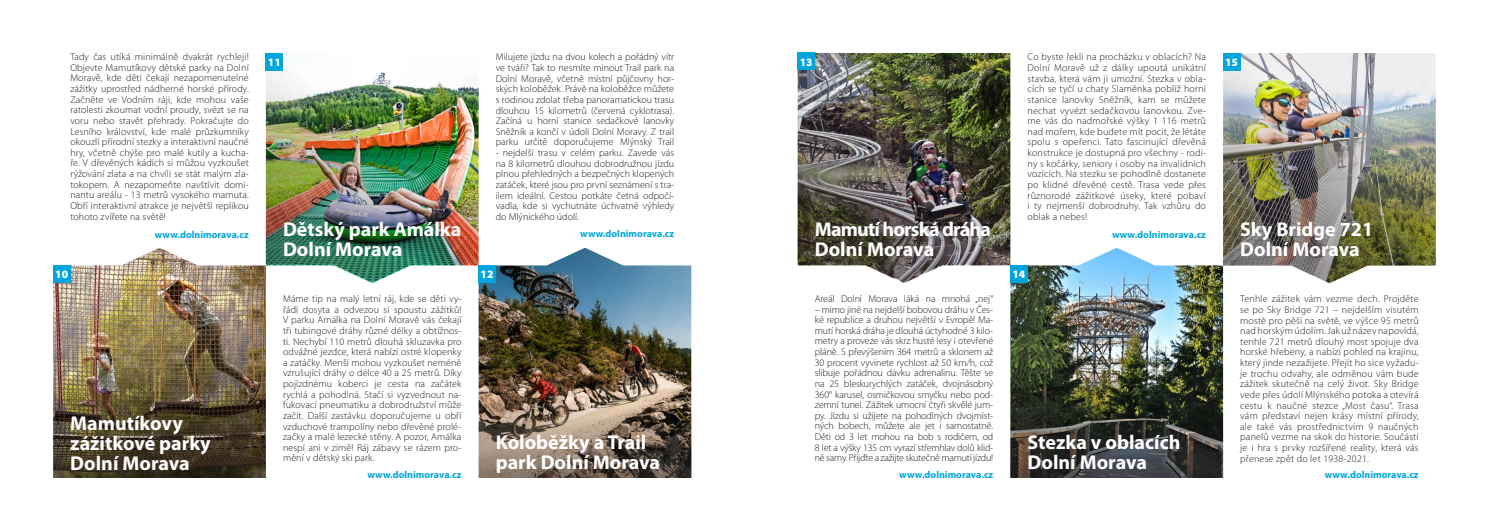
<style>
.page{position:relative;width:1489px;height:532px;background:#fff}
.page>*{position:absolute;margin:0;border:0;box-sizing:border-box;transform-origin:0 0}
.t1{font:700 20px/20px "Myriad Pro";color:#fff}
.t2{font:700 20px/20px "Myriad Pro";letter-spacing:-.04em;color:#fff}
.t3{font:900 11.25px "Myriad Pro";color:#fff}
.t4{font:300 10px/10.6px "Myriad Pro";letter-spacing:.01em;color:#231f20;text-align:justify}
.t5{font:700 10px "Myriad Pro";color:#00a6db}
.t6{font:300 10px "Myriad Pro";letter-spacing:-.01em;color:#231f20}
</style>
<div class="page">
<img style="left:53px;top:248px;width:213px;height:230px">
<img style="left:797px;top:52px;width:213px;height:230px">
<img style="left:266px;top:70px;width:212px;height:212px">
<img style="left:1222px;top:53px;width:213px;height:230px">
<img style="left:1010px;top:248px;width:212px;height:230px">
<img style="left:478px;top:248px;width:213px;height:230px">
<div style="left:797px;top:53px;width:17px;height:17px;background:#00a6db"></div>
<div style="left:53px;top:265px;width:17px;height:17px;background:#00a6db"></div>
<div style="left:1010px;top:265px;width:17px;height:17px;background:#00a6db"></div>
<div style="left:266px;top:53px;width:17px;height:17px;background:#00a6db"></div>
<div style="left:1222px;top:53px;width:17px;height:17px;background:#00a6db"></div>
<div style="left:478px;top:265px;width:17px;height:17px;background:#00a6db"></div>
<p class="t4" style="left:70px;top:52px;width:180px">Tady čas utíká minimálně dvakrát rychleji!<br>Objevte Mamutíkovy dětské parky na Dolní Moravě, kde děti čekají nezapomenutelné zážitky uprostřed nádherné horské přírody.<br>Začněte ve Vodním ráji, kde mohou vaše ratolesti zkoumat vodní proudy, svézt se na voru nebo stavět přehrady. Pokračujte do Lesního království, kde malé průzkumníky okouzlí přírodní stezky a interaktivní naučné hry, včetně chýše pro malé kutily a kucha&shy;ře. V dřevěných kádích si můžou vyzkoušet rýžování zlata a na chvíli se stát malým zla&shy;tokopem. A nezapomeňte navštívit domi&shy;nantu areálu - 13 metrů vysokého mamuta.<br>Obří interaktivní atrakce je největší replikou tohoto zvířete na světě!</p>
<p class="t5" style="left:155px;top:228px;width:95px">www.dolnimorava.cz</p>
<h1 class="t1" style="left:283px;top:218px;width:180px">Dětský park Amálka<br>Dolní Morava</h1>
<p class="t4" style="left:1027px;top:52px;width:180px">Co byste řekli na procházku v oblacích? Na Dolní Moravě už z dálky upoutá unikátní stavba, která vám ji umožní. Stezka v obla&shy;cích se tyčí u chaty Slaměnka poblíž horní stanice lanovky Sněžník, kam se můžete nechat vyvézt sedačkovou lanovkou. Zve&shy;me vás do nadmořské výšky 1 116 metrů nad mořem, kde budete mít pocit, že létáte spolu s opeřenci. Tato fascinující dřevěná konstrukce je dostupná pro všechny - rodi&shy;ny s kočárky, seniory i osoby na invalidních vozících. Na stezku se pohodlně dostanete po klidné dřevěné cestě. Trasa vede přes různorodé zážitkové úseky, které pobaví i ty nejmenší dobrodruhy. Tak vzhůru do oblak a nebes!</p>
<p class="t4" style="left:495px;top:52px;width:180px">Milujete jízdu na dvou kolech a pořádný vítr ve tváři? Tak to nesmíte minout Trail park na Dolní Moravě, včetně místní půjčovny hor&shy;ských koloběžek. Právě na koloběžce můžete s rodinou zdolat třeba panoramatickou trasu dlouhou 15 kilometrů (červená cyklotrasa).<br>Začíná u horní stanice sedačkové lanovky Sněžník a končí v údolí Dolní Moravy. Z trail parku určitě doporučujeme Mlýnský Trail</p>
<p class="t4" style="left:495px;top:148px;width:180px">- nejdelší trasu v celém parku. Zavede vás na 8 kilometrů dlouhou dobrodružnou jízdu plnou přehledných a bezpečných klopených zatáček, které jsou pro první seznámení s tra&shy;ilem ideální. Cestou potkáte četná odpočí&shy;vadla, kde si vychutnáte úchvatné výhledy do Mlýnického údolí.</p>
<p class="t3" style="left:799px;top:54px;width:14px">13</p>
<p class="t3" style="left:268px;top:54px;width:14px">11</p>
<p class="t3" style="left:1224px;top:54px;width:14px">15</p>
<h1 class="t2" style="left:814px;top:218px;width:178px">Mamutí horská dráha<br>Dolní Morava</h1>
<p class="t5" style="left:1111px;top:228px;width:95px">www.dolnimorava.cz</p>
<h1 class="t1" style="left:1240px;top:218px;width:134px">Sky Bridge 721<br>Dolní Morava</h1>
<p class="t5" style="left:580px;top:227px;width:95px">www.dolnimorava.cz</p>
<p class="t3" style="left:55px;top:267px;width:14px">10</p>
<p class="t3" style="left:1012px;top:267px;width:14px">14</p>
<p class="t3" style="left:480px;top:267px;width:14px">12</p>
<h1 class="t1" style="left:70px;top:412px;width:142px">Mamutíkovy zážitkové parky<br>Dolní Morava</h1>
<p class="t4" style="left:283px;top:293px;width:180px">Máme tip na malý letní ráj, kde se děti vy&shy;řádí dosyta a odvezou si spoustu zážitků!<br>V parku Amálka na Dolní Moravě vás čekají tři tubingové dráhy různé délky a obtížnos&shy;ti. Nechybí 110 metrů dlouhá skluzavka pro odvážné jezdce, která nabízí ostré klopenky a zatáčky. Menší mohou vyzkoušet neméně vzrušující dráhy o délce 40 a 25 metrů. Díky pojízdnému koberci je cesta na začátek rychlá a pohodlná. Stačí si vyzvednout na&shy;fukovací pneumatiku a dobrodružství může začít. Další zastávku doporučujeme u obří vzduchové trampolíny nebo dřevěné prolé&shy;začky a malé lezecké stěny. A pozor, Amálka nespí ani v zimě! Ráj zábavy se rázem pro&shy;mění v dětský ski park.</p>
<p class="t5" style="left:367px;top:467px;width:95px">www.dolnimorava.cz</p>
<h1 class="t1" style="left:495px;top:432px;width:166px">Koloběžky a Trail park Dolní Morava</h1>
<p class="t6" style="left:814px;top:293px;width:180px">Areál Dolní Morava láká na mnohá „nej“</p>
<p class="t4" style="left:814px;top:304px;width:180px">– mimo jiné na nejdelší bobovou dráhu v Čes&shy;ké republice a druhou největší v Evropě! Ma&shy;mutí horská dráha je dlouhá úctyhodné 3 kilo&shy;metry a proveze vás skrz husté lesy i otevřené pláně. S převýšením 364 metrů a sklonem až 30 procent vyvinete rychlost až 50 km/h, což slibuje pořádnou dávku adrenalinu. Těšte se na 25 bleskurychlých zatáček, dvojnásobný 360° karusel, osmičkovou smyčku nebo pod&shy;zemní tunel. Zážitek umocní čtyři skvělé jum&shy;py. Jízdu si užijete na pohodlných dvojmíst&shy;ných bobech, můžete ale jet i samostatně.<br>Děti od 3 let mohou na bob s rodičem, od 8 let a výšky 135 cm vyrazí střemhlav dolů klid&shy;ně samy. Přijďte a zažijte skutečně mamutí jízdu!</p>
<p class="t4" style="left:1240px;top:293px;width:180px">Tenhle zážitek vám vezme dech. Projděte se po Sky Bridge 721 – nejdelším visutém mostě pro pěší na světě, ve výšce 95 metrů nad horským údolím. Jak už název napovídá, tenhle 721 metrů dlouhý most spojuje dva horské hřebeny, a nabízí pohled na krajinu, který jinde nezažijete. Přejít ho sice vyžadu&shy;je trochu odvahy, ale odměnou vám bude zážitek skutečně na celý život. Sky Bridge vede přes údolí Mlýnského potoka a otevírá cestu k naučné stezce „Most času“. Trasa vám představí nejen krásy místní přírody, ale také vás prostřednictvím 9 naučných panelů vezme na skok do historie. Součástí je i hra s prvky rozšířené reality, která vás přenese zpět do let 1938-2021.</p>
<h1 class="t1" style="left:1027px;top:432px;width:154px">Stezka v oblacích<br>Dolní Morava</h1>
<p class="t5" style="left:899px;top:467px;width:95px">www.dolnimorava.cz</p>
<p class="t5" style="left:1324px;top:467px;width:95px">www.dolnimorava.cz</p>
</div>
